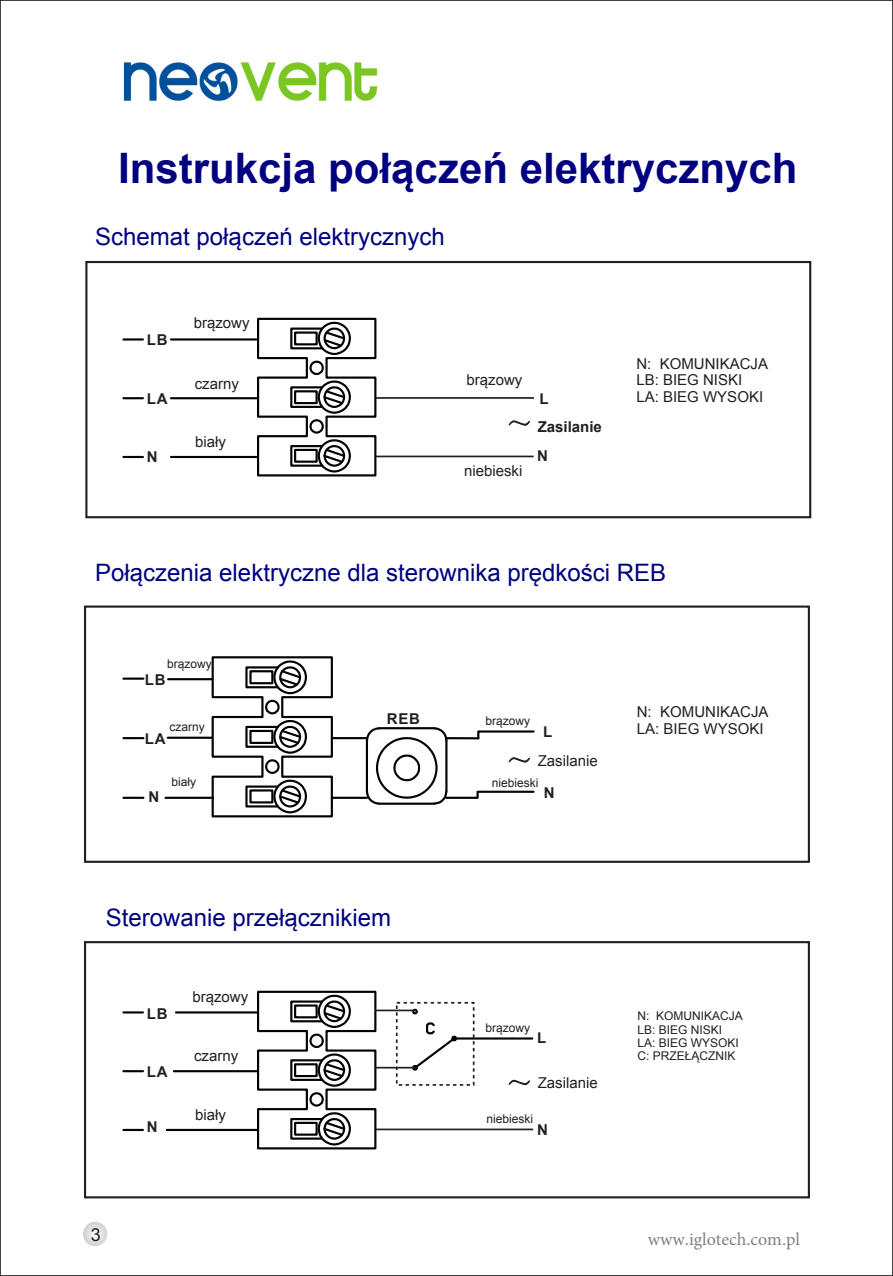
<style>
.page{position:relative;width:893px;height:1276px;background:#fff}
.page>*{position:absolute;margin:0;border:0;box-sizing:border-box;transform-origin:0 0}
.t1{font:700 42px "Arial";color:#000080}
.t2{font:24px "Arial";color:#000080}
.t3{font:18px "Minion Pro";color:#808080}
.t4{font:18px "Arial";color:#231f20}
.t5{font:15px/16.8px "Arial";color:#231f20}
.t6{font:700 15px "Arial";letter-spacing:.055em;color:#231f20}
.t7{font:700 15px "Arial";color:#231f20}
.t8{font:12px/13.5px "Arial";color:#231f20}
.s1{font-family:"Sim Sun";font-weight:400;font-size:24px}
.s2{font-family:"Sim Sun";font-size:24px}
</style>
<div class="page">
<div style="left:85px;top:261px;width:726px;height:257px;border:2px solid #231f20"></div>
<svg style="left:256px;top:317px;width:121px;height:160px"></svg>
<div style="left:290px;top:327px;width:33px;height:22px;border:2px solid #010202"></div>
<div style="left:294px;top:331px;width:24px;height:14px;border:2px solid #010202"></div>
<div style="left:294px;top:390px;width:24px;height:14px;border:2px solid #010202"></div>
<div style="left:290px;top:386px;width:33px;height:22px;border:2px solid #010202"></div>
<div style="left:294px;top:449px;width:24px;height:14px;border:2px solid #010202"></div>
<div style="left:290px;top:445px;width:33px;height:22px;border:2px solid #010202"></div>
<hr style="left:123px;top:338px;width:20px;height:2px;background:#010202">
<hr style="left:123px;top:397px;width:20px;height:2px;background:#010202">
<hr style="left:123px;top:456px;width:20px;height:2px;background:#010202">
<hr style="left:171px;top:338px;width:85px;height:2px;background:#010202">
<hr style="left:171px;top:397px;width:86px;height:2px;background:#010202">
<hr style="left:171px;top:456px;width:86px;height:2px;background:#010202">
<hr style="left:376px;top:455px;width:158px;height:2px;background:#231f20">
<hr style="left:376px;top:397px;width:158px;height:2px;background:#231f20">
<div style="left:84px;top:605px;width:726px;height:258px;border:2px solid #231f20"></div>
<svg style="left:211px;top:656px;width:123px;height:162px"></svg>
<div style="left:245px;top:666px;width:34px;height:22px;border:2px solid #010202"></div>
<div style="left:249px;top:670px;width:24px;height:14px;border:2px solid #010202"></div>
<div style="left:249px;top:730px;width:24px;height:14px;border:2px solid #010202"></div>
<div style="left:245px;top:726px;width:34px;height:22px;border:2px solid #010202"></div>
<div style="left:249px;top:789px;width:24px;height:14px;border:2px solid #010202"></div>
<div style="left:245px;top:785px;width:34px;height:22px;border:2px solid #010202"></div>
<hr style="left:332px;top:737px;width:35px;height:2px;background:#010202">
<hr style="left:332px;top:796px;width:35px;height:3px;background:#010202">
<svg style="left:365px;top:727px;width:170px;height:78px"></svg>
<hr style="left:123px;top:677px;width:20px;height:3px;background:#010202">
<hr style="left:123px;top:737px;width:20px;height:2px;background:#010202">
<hr style="left:123px;top:796px;width:20px;height:3px;background:#010202">
<hr style="left:165px;top:796px;width:48px;height:3px;background:#010202">
<div style="left:84px;top:941px;width:726px;height:257px;border:2px solid #231f20"></div>
<svg style="left:256px;top:990px;width:121px;height:160px"></svg>
<div style="left:290px;top:1000px;width:33px;height:22px;border:2px solid #010202"></div>
<div style="left:294px;top:1004px;width:24px;height:14px;border:2px solid #010202"></div>
<div style="left:294px;top:1063px;width:24px;height:14px;border:2px solid #010202"></div>
<div style="left:290px;top:1059px;width:33px;height:22px;border:2px solid #010202"></div>
<div style="left:294px;top:1121px;width:24px;height:14px;border:2px solid #010202"></div>
<div style="left:290px;top:1118px;width:33px;height:21px;border:2px solid #010202"></div>
<hr style="left:123px;top:1011px;width:20px;height:2px;background:#010202">
<hr style="left:123px;top:1070px;width:20px;height:2px;background:#010202">
<hr style="left:123px;top:1129px;width:20px;height:2px;background:#010202">
<hr style="left:176px;top:1011px;width:81px;height:2px;background:#010202">
<hr style="left:174px;top:1070px;width:83px;height:2px;background:#010202">
<hr style="left:167px;top:1129px;width:90px;height:2px;background:#010202">
<svg style="left:411px;top:1008px;width:7px;height:7px"></svg>
<hr style="left:456px;top:1037px;width:76px;height:2px;background:#010202">
<svg style="left:411px;top:1022px;width:47px;height:49px"></svg>
<div style="left:396px;top:1002px;width:78px;height:83px;border:2px dashed #231f20"></div>
<hr style="left:376px;top:1128px;width:157px;height:2px;background:#231f20">
<hr style="left:375px;top:1066px;width:40px;height:2px;background:#231f20">
<hr style="left:375px;top:1009px;width:41px;height:2px;background:#231f20">
<svg style="left:83px;top:1221px;width:24px;height:25px"></svg>
<img style="left:123px;top:62px;width:255px;height:40px">
<hr style="left:168px;top:678px;width:44px;height:2px;background:#010202">
<hr style="left:168px;top:736px;width:44px;height:3px;background:#010202">
<h1 class="t1" style="left:118px;top:138px;width:681px">Instrukcja połączeń elektrycznych</h1>
<h2 class="t2" style="left:95px;top:220px;width:351px">Schemat połączeń elektrycznych</h2>
<p class="t6" style="left:147px;top:334px;width:22px">LB</p>
<p class="t6" style="left:147px;top:393px;width:22px">LA</p>
<p class="t6" style="left:147px;top:451px;width:12px">N</p>
<p class="t5" style="left:194px;top:314px;width:57px">brązowy</p>
<p class="t5" style="left:195px;top:375px;width:46px">czarny</p>
<p class="t5" style="left:195px;top:433px;width:32px">biały</p>
<p class="t5" style="left:467px;top:371px;width:57px">brązowy</p>
<p class="t6" style="left:539px;top:393px;width:11px">L</p>
<p class="t7" style="left:507px;top:416px;width:96px"><span class="s1">～</span> Zasilanie</p>
<p class="t5" style="left:464px;top:462px;width:60px">niebieski</p>
<p class="t6" style="left:537px;top:450px;width:12px">N</p>
<p class="t5" style="left:636px;top:355px;width:133px">N: KOMUNIKACJA<br>LB: BIEG NISKI<br>LA: BIEG WYSOKI</p>
<h2 class="t2" style="left:95px;top:556px;width:572px">Połączenia elektryczne dla sterownika prędkości REB</h2>
<p class="t8" style="left:167px;top:657px;width:46px">brązowy</p>
<p class="t6" style="left:145px;top:674px;width:22px">LB</p>
<p class="t8" style="left:170px;top:720px;width:37px">czarny</p>
<p class="t6" style="left:145px;top:733px;width:22px">LA</p>
<p class="t6" style="left:148px;top:791px;width:12px">N</p>
<p class="t8" style="left:172px;top:774px;width:26px">biały</p>
<p class="t6" style="left:387px;top:713px;width:35px">REB</p>
<h2 class="t2" style="left:106px;top:900px;width:287px">Sterowanie przełącznikiem</h2>
<p class="t6" style="left:147px;top:1007px;width:22px">LB</p>
<p class="t6" style="left:147px;top:1066px;width:22px">LA</p>
<p class="t6" style="left:147px;top:1121px;width:12px">N</p>
<p class="t5" style="left:192px;top:988px;width:57px">brązowy</p>
<p class="t5" style="left:194px;top:1047px;width:46px">czarny</p>
<p class="t5" style="left:195px;top:1105px;width:32px">biały</p>
<p class="t8" style="left:485px;top:714px;width:46px">brązowy</p>
<p class="t6" style="left:543px;top:726px;width:11px">L</p>
<p class="t5" style="left:507px;top:751px;width:92px"><span class="s2">～</span> Zasilanie</p>
<p class="t8" style="left:492px;top:775px;width:48px">niebieski</p>
<p class="t7" style="left:544px;top:782px;width:12px">N</p>
<p class="t5" style="left:637px;top:703px;width:133px">N: KOMUNIKACJA<br>LA: BIEG WYSOKI</p>
<p class="t8" style="left:485px;top:1020px;width:46px">brązowy</p>
<p class="t6" style="left:537px;top:1032px;width:11px">L</p>
<p class="t5" style="left:507px;top:1074px;width:92px"><span class="s2">～</span> Zasilanie</p>
<p class="t8" style="left:486px;top:1112px;width:48px">niebieski</p>
<p class="t7" style="left:537px;top:1119px;width:12px">N</p>
<p class="t8" style="left:637px;top:1009px;width:107px">N: KOMUNIKACJA<br>LB: BIEG NISKI<br>LA: BIEG WYSOKI<br>C: PRZEŁĄCZNIK</p>
<p class="t4" style="left:91px;top:1222px;width:12px">3</p>
<p class="t3" style="left:648px;top:1227px;width:154px">www.iglotech.com.pl</p>
</div>
